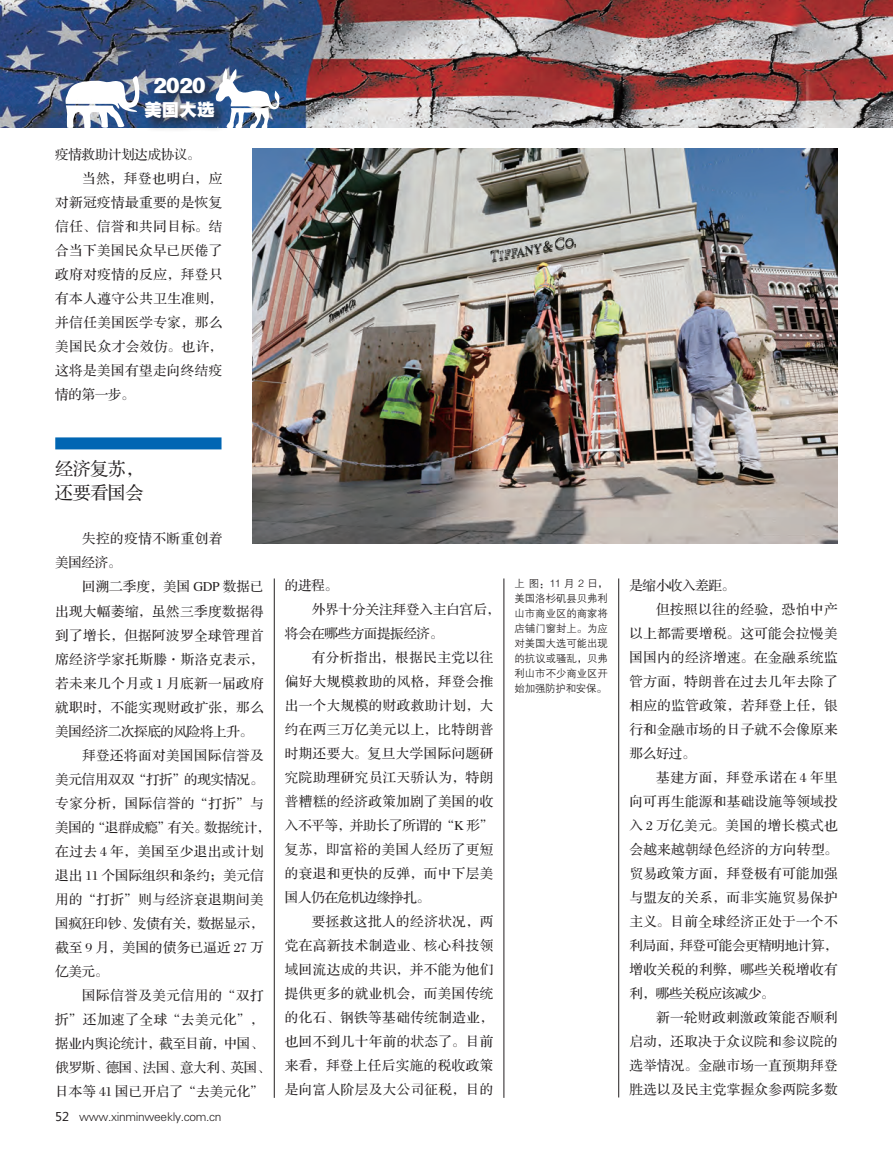
<style>
.page{position:relative;width:893px;height:1157px;background:#fff}
.page>*{position:absolute;margin:0;border:0;box-sizing:border-box;transform-origin:0 0}
.t1{font:18px/24px "FZS3 K GBK1 0";letter-spacing:-.025em;color:#231f20}
.t2{font:18px/24px "FZYDTHK GBK1 0";letter-spacing:-.025em;color:#fff;text-align:center}
.t3{font:13.5px "FZS3 JW GB1 0";letter-spacing:.035em;color:#231f20}
.t4{font:13.5px "FZS3 JW GB1 0";letter-spacing:-.025em;color:#231f20}
.t5{font:13.5px "FZS3 JW GB1 0";letter-spacing:.005em;color:#231f20}
.t6{font:13.5px "FZS3 JW GB1 0";color:#231f20}
.t7{font:13.5px "FZS3 JW GB1 0";letter-spacing:.01em;color:#231f20}
.t8{font:13.5px "FZS3 JW GB1 0";letter-spacing:.055em;color:#231f20}
.t9{font:12px "FZXH1 JW GB1 0";letter-spacing:-.025em;color:#231f20}
.t10{font:10.5px/15px "FZZDXJW GB1 0";letter-spacing:-.01em;color:#231f20;text-align:justify}
.s1{font-family:"Microsoft Ya Hei"}
</style>
<div class="page">
<img style="left:0;top:0;width:893px;height:128px">
<svg style="left:216px;top:68px;width:64px;height:60px"></svg>
<div style="left:142px;top:75px;width:87px;height:58px;background:#231f20;opacity:.75"></div>
<svg style="left:65px;top:76px;width:75px;height:52px"></svg>
<div style="left:55px;top:437px;width:167px;height:12px;background:#0166b3"></div>
<hr style="left:618px;top:578px;width:1px;height:519px;background:#231f20">
<hr style="left:504px;top:578px;width:1px;height:519px;background:#231f20">
<hr style="left:274px;top:578px;width:1px;height:519px;background:#231f20">
<img style="left:252px;top:148px;width:586px;height:396px">
<h1 class="t2" style="left:144px;top:74px;width:72px">2020美国大选</h1>
<p class="t4" style="left:55px;top:148px;width:147px">疫情救助计划达成协议。</p>
<p class="t3" style="left:82px;top:172px;width:142px">当然，拜登也明白，应</p>
<p class="t3" style="left:55px;top:196px;width:169px">对新冠疫情最重要的是恢复</p>
<p class="t3" style="left:55px;top:220px;width:169px">信任、信誉和共同目标。结</p>
<p class="t3" style="left:55px;top:244px;width:169px">合当下美国民众早已厌倦了</p>
<p class="t3" style="left:55px;top:268px;width:169px">政府对疫情的反应，拜登只</p>
<p class="t3" style="left:55px;top:292px;width:169px">有本人遵守公共卫生准则，</p>
<p class="t3" style="left:55px;top:316px;width:169px">并信任美国医学专家，那么</p>
<p class="t3" style="left:55px;top:340px;width:169px">美国民众才会效仿。也许，</p>
<p class="t3" style="left:55px;top:364px;width:169px">这将是美国有望走向终结疫</p>
<p class="t3" style="left:55px;top:388px;width:81px">情的第一步。</p>
<p class="t1" style="left:55px;top:458px;width:90px">经济复苏，还要看国会</p>
<p class="t3" style="left:82px;top:532px;width:142px">失控的疫情不断重创着</p>
<p class="t3" style="left:55px;top:556px;width:68px">美国经济。</p>
<p class="t7" style="left:82px;top:580px;width:183px">回溯二季度，美国 GDP 数据已</p>
<p class="t3" style="left:55px;top:604px;width:210px">出现大幅萎缩，虽然三季度数据得</p>
<p class="t3" style="left:55px;top:628px;width:210px">到了增长，但据阿波罗全球管理首</p>
<p class="t3" style="left:55px;top:652px;width:210px">席经济学家托斯滕·斯洛克表示，</p>
<p class="t3" style="left:55px;top:676px;width:210px">若未来几个月或 1 月底新一届政府</p>
<p class="t3" style="left:55px;top:700px;width:210px">就职时，不能实现财政扩张，那么</p>
<p class="t4" style="left:55px;top:724px;width:199px">美国经济二次探底的风险将上升。</p>
<p class="t3" style="left:82px;top:748px;width:183px">拜登还将面对美国国际信誉及</p>
<p class="t4" style="left:55px;top:772px;width:210px">美元信用双双“打折”的现实情况。</p>
<p class="t3" style="left:55px;top:796px;width:210px">专家分析，国际信誉的“打折”与</p>
<p class="t4" style="left:55px;top:820px;width:217px">美国的“退群成瘾”有关。数据统计，</p>
<p class="t3" style="left:55px;top:844px;width:210px">在过去 4 年，美国至少退出或计划</p>
<p class="t6" style="left:55px;top:868px;width:210px">退出 11 个国际组织和条约；美元信</p>
<p class="t3" style="left:55px;top:892px;width:210px">用的“打折”则与经济衰退期间美</p>
<p class="t4" style="left:55px;top:916px;width:210px">国疯狂印钞、发债有关，数据显示，</p>
<p class="t5" style="left:55px;top:940px;width:210px">截至 9 月，美国的债务已逼近 27 万</p>
<p class="t3" style="left:55px;top:964px;width:54px">亿美元。</p>
<p class="t3" style="left:82px;top:988px;width:183px">国际信誉及美元信用的“双打</p>
<p class="t3" style="left:55px;top:1012px;width:210px">折”还加速了全球“去美元化”，</p>
<p class="t4" style="left:55px;top:1036px;width:210px">据业内舆论统计，截至目前，中国、</p>
<p class="t4" style="left:55px;top:1060px;width:217px">俄罗斯、德国、法国、意大利、英国、</p>
<p class="t5" style="left:55px;top:1084px;width:210px">日本等 41 国已开启了“去美元化”</p>
<p class="t9" style="left:55px;top:1109px;width:168px"><span class="s1">52</span> www.xinminweekly.com.cn</p>
<p class="t3" style="left:285px;top:578px;width:54px">的进程。</p>
<p class="t6" style="left:312px;top:602px;width:190px">外界十分关注拜登入主白宫后，</p>
<p class="t4" style="left:285px;top:626px;width:160px">将会在哪些方面提振经济。</p>
<p class="t3" style="left:312px;top:650px;width:183px">有分析指出，根据民主党以往</p>
<p class="t3" style="left:285px;top:674px;width:210px">偏好大规模救助的风格，拜登会推</p>
<p class="t3" style="left:285px;top:698px;width:210px">出一个大规模的财政救助计划，大</p>
<p class="t3" style="left:285px;top:722px;width:210px">约在两三万亿美元以上，比特朗普</p>
<p class="t3" style="left:285px;top:746px;width:210px">时期还要大。复旦大学国际问题研</p>
<p class="t3" style="left:285px;top:770px;width:210px">究院助理研究员江天骄认为，特朗</p>
<p class="t3" style="left:285px;top:794px;width:210px">普糟糕的经济政策加剧了美国的收</p>
<p class="t4" style="left:285px;top:818px;width:210px">入不平等，并助长了所谓的“K 形”</p>
<p class="t3" style="left:285px;top:842px;width:210px">复苏，即富裕的美国人经历了更短</p>
<p class="t3" style="left:285px;top:866px;width:210px">的衰退和更快的反弹，而中下层美</p>
<p class="t4" style="left:285px;top:890px;width:147px">国人仍在危机边缘挣扎。</p>
<p class="t3" style="left:312px;top:914px;width:183px">要拯救这批人的经济状况，两</p>
<p class="t3" style="left:285px;top:938px;width:210px">党在高新技术制造业、核心科技领</p>
<p class="t3" style="left:285px;top:962px;width:210px">域回流达成的共识，并不能为他们</p>
<p class="t3" style="left:285px;top:986px;width:210px">提供更多的就业机会，而美国传统</p>
<p class="t3" style="left:285px;top:1010px;width:210px">的化石、钢铁等基础传统制造业，</p>
<p class="t3" style="left:285px;top:1034px;width:210px">也回不到几十年前的状态了。目前</p>
<p class="t3" style="left:285px;top:1058px;width:210px">来看，拜登上任后实施的税收政策</p>
<p class="t3" style="left:285px;top:1082px;width:210px">是向富人阶层及大公司征税，目的</p>
<p class="t10" style="left:514px;top:576px;width:95px">上图：11 月 2 日，美国洛杉矶县贝弗利山市商业区的商家将店铺门窗封上。为应对美国大选可能出现的抗议或骚乱，贝弗利山市不少商业区开始加强防护和安保。</p>
<p class="t4" style="left:629px;top:578px;width:107px">是缩小收入差距。</p>
<p class="t3" style="left:656px;top:602px;width:183px">但按照以往的经验，恐怕中产</p>
<p class="t3" style="left:629px;top:626px;width:210px">以上都需要增税。这可能会拉慢美</p>
<p class="t3" style="left:629px;top:650px;width:210px">国国内的经济增速。在金融系统监</p>
<p class="t3" style="left:629px;top:674px;width:210px">管方面，特朗普在过去几年去除了</p>
<p class="t3" style="left:629px;top:698px;width:210px">相应的监管政策，若拜登上任，银</p>
<p class="t3" style="left:629px;top:722px;width:210px">行和金融市场的日子就不会像原来</p>
<p class="t3" style="left:629px;top:746px;width:68px">那么好过。</p>
<p class="t8" style="left:656px;top:770px;width:183px">基建方面，拜登承诺在 4 年里</p>
<p class="t3" style="left:629px;top:794px;width:210px">向可再生能源和基础设施等领域投</p>
<p class="t3" style="left:629px;top:818px;width:210px">入 2 万亿美元。美国的增长模式也</p>
<p class="t3" style="left:629px;top:842px;width:210px">会越来越朝绿色经济的方向转型。</p>
<p class="t3" style="left:629px;top:866px;width:210px">贸易政策方面，拜登极有可能加强</p>
<p class="t3" style="left:629px;top:890px;width:210px">与盟友的关系，而非实施贸易保护</p>
<p class="t3" style="left:629px;top:914px;width:210px">主义。目前全球经济正处于一个不</p>
<p class="t4" style="left:629px;top:938px;width:210px">利局面，拜登可能会更精明地计算，</p>
<p class="t3" style="left:629px;top:962px;width:210px">增收关税的利弊，哪些关税增收有</p>
<p class="t4" style="left:629px;top:986px;width:147px">利，哪些关税应该减少。</p>
<p class="t3" style="left:656px;top:1010px;width:183px">新一轮财政刺激政策能否顺利</p>
<p class="t3" style="left:629px;top:1034px;width:210px">启动，还取决于众议院和参议院的</p>
<p class="t3" style="left:629px;top:1058px;width:210px">选举情况。金融市场一直预期拜登</p>
<p class="t3" style="left:629px;top:1082px;width:210px">胜选以及民主党掌握众参两院多数</p>
</div>
